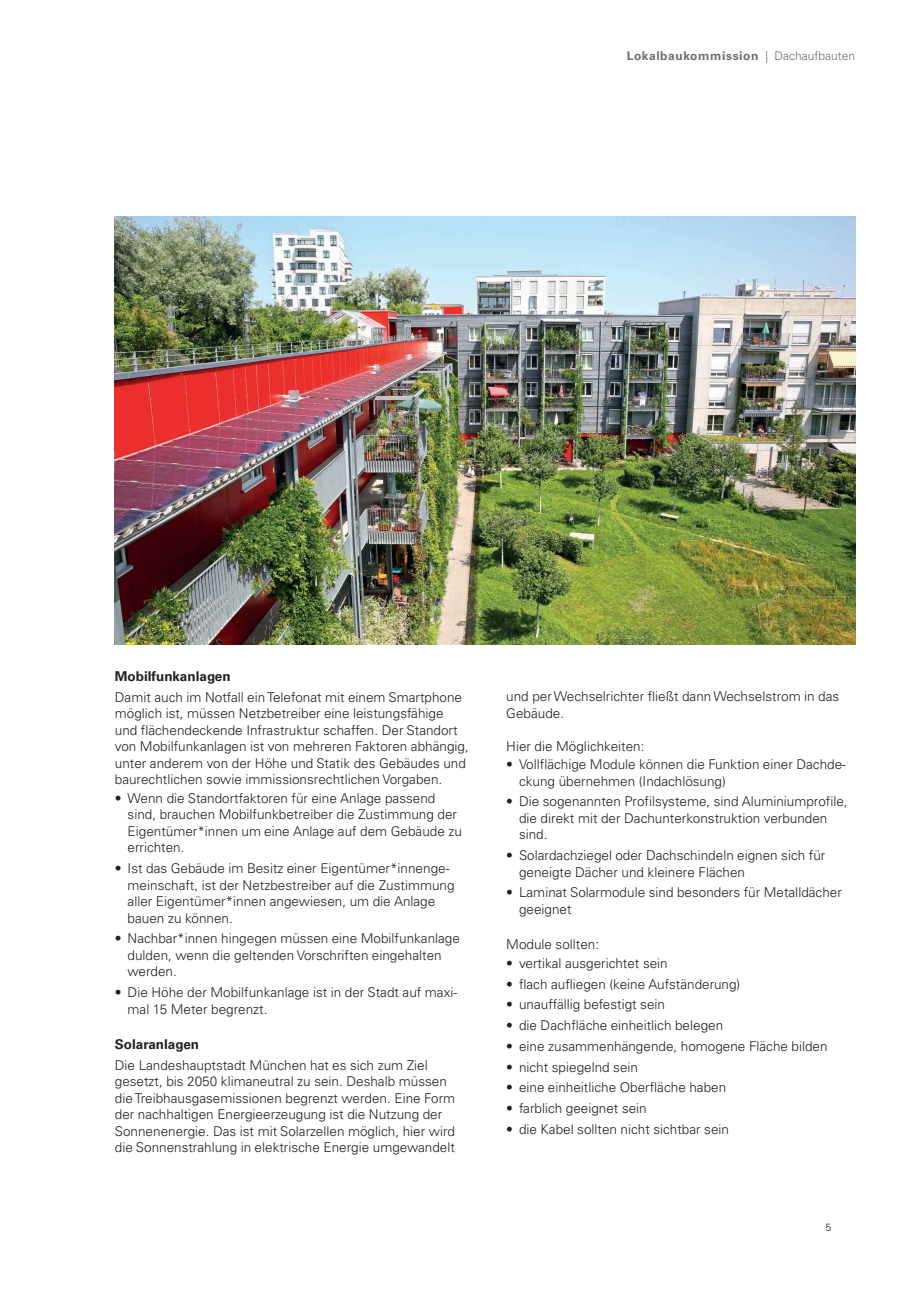
<style>
.page{position:relative;width:919px;height:1289px;background:#fff}
.page>*{position:absolute;margin:0;border:0;box-sizing:border-box;transform-origin:0 0}
.t1{font:300 13.5px/16.5px "Univers LT Pro 45";color:#231f20}
.t2{font:700 13.5px "Univers LT Pro 65";color:#231f20}
.t3{font:700 12px "Univers LT Pro 65";letter-spacing:.05em;color:#6c6d70}
.t4{font:300 10.5px "Univers LT Pro 45";color:#231f20}
.s1{font-family:"Univers LT Pro 45";font-weight:300}
</style>
<div class="page">
<img style="left:115px;top:217px;width:740px;height:427px">
<p class="t3" style="left:626px;top:48px;width:230px">Lokalbaukommission <span class="s1">| Dachaufbauten</span></p>
<p class="t2" style="left:115px;top:668px;width:117px">Mobilfunkanlagen</p>
<p class="t1" style="left:115px;top:688px;width:355px">Damit auch im Notfall ein Telefonat mit einem Smartphone möglich ist, müssen Netzbetreiber eine leistungsfähige und flächendeckende Infrastruktur schaffen. Der Standort von Mobilfunkanlagen ist von mehreren Faktoren abhängig, unter anderem von der Höhe und Statik des Gebäudes und baurechtlichen sowie immissionsrechtlichen Vorgaben.</p>
<p class="t1" style="left:128px;top:789px;width:336px;text-indent:-13px">• Wenn die Standortfaktoren für eine Anlage passend sind, brauchen Mobilfunkbetreiber die Zustimmung der Eigentümer*innen um eine Anlage auf dem Gebäude zu errichten.</p>
<p class="t1" style="left:128px;top:860px;width:328px;text-indent:-13px">• Ist das Gebäude im Besitz einer Eigentümer*innenge&shy;meinschaft, ist der Netzbestreiber auf die Zustimmung aller Eigentümer*innen angewiesen, um die Anlage bauen zu können.</p>
<p class="t1" style="left:128px;top:930px;width:334px;text-indent:-13px">• Nachbar*innen hingegen müssen eine Mobilfunkanlage dulden, wenn die geltenden Vorschriften eingehalten werden.</p>
<p class="t1" style="left:128px;top:984px;width:331px;text-indent:-13px">• Die Höhe der Mobilfunkanlage ist in der Stadt auf maxi&shy;mal 15 Meter begrenzt.</p>
<p class="t2" style="left:115px;top:1035px;width:86px">Solaranlagen</p>
<p class="t1" style="left:115px;top:1056px;width:342px">Die Landeshauptstadt München hat es sich zum Ziel gesetzt, bis 2050 klimaneutral zu sein. Deshalb müssen die Treibhausgasemissionen begrenzt werden. Eine Form der nachhaltigen Energieerzeugung ist die Nutzung der Sonnenenergie. Das ist mit Solarzellen möglich, hier wird die Sonnenstrahlung in elektrische Energie umgewandelt</p>
<p class="t1" style="left:506px;top:688px;width:334px">und per Wechselrichter fließt dann Wechselstrom in das<br>Gebäude.</p>
<p class="t1" style="left:506px;top:737px;width:140px">Hier die Möglichkeiten:</p>
<p class="t1" style="left:519px;top:756px;width:328px;text-indent:-13px">• Vollflächige Module können die Funktion einer Dachde&shy;ckung übernehmen (Indachlösung)</p>
<p class="t1" style="left:519px;top:793px;width:330px;text-indent:-13px">• Die sogenannten Profilsysteme, sind Aluminiumprofile, die direkt mit der Dachunterkonstruktion verbunden sind.</p>
<p class="t1" style="left:519px;top:847px;width:308px;text-indent:-13px">• Solardachziegel oder Dachschindeln eignen sich für geneigte Dächer und kleinere Flächen</p>
<p class="t1" style="left:519px;top:884px;width:324px;text-indent:-13px">• Laminat Solarmodule sind besonders für Metalldächer geeignet</p>
<p class="t1" style="left:506px;top:936px;width:94px">Module sollten:</p>
<p class="t1" style="left:506px;top:954px;width:163px">• vertikal ausgerichtet sein</p>
<p class="t1" style="left:506px;top:975px;width:235px">• flach aufliegen (keine Aufständerung)</p>
<p class="t1" style="left:506px;top:996px;width:160px">• unauffällig befestigt sein</p>
<p class="t1" style="left:506px;top:1016px;width:218px">• die Dachfläche einheitlich belegen</p>
<p class="t1" style="left:506px;top:1037px;width:323px">• eine zusammenhängende, homogene Fläche bilden</p>
<p class="t1" style="left:506px;top:1058px;width:133px">• nicht spiegelnd sein</p>
<p class="t1" style="left:506px;top:1079px;width:221px">• eine einheitliche Oberfläche haben</p>
<p class="t1" style="left:506px;top:1099px;width:142px">• farblich geeignet sein</p>
<p class="t1" style="left:506px;top:1120px;width:224px">• die Kabel sollten nicht sichtbar sein</p>
<p class="t4" style="left:825px;top:1221px;width:7px">5</p>
</div>
